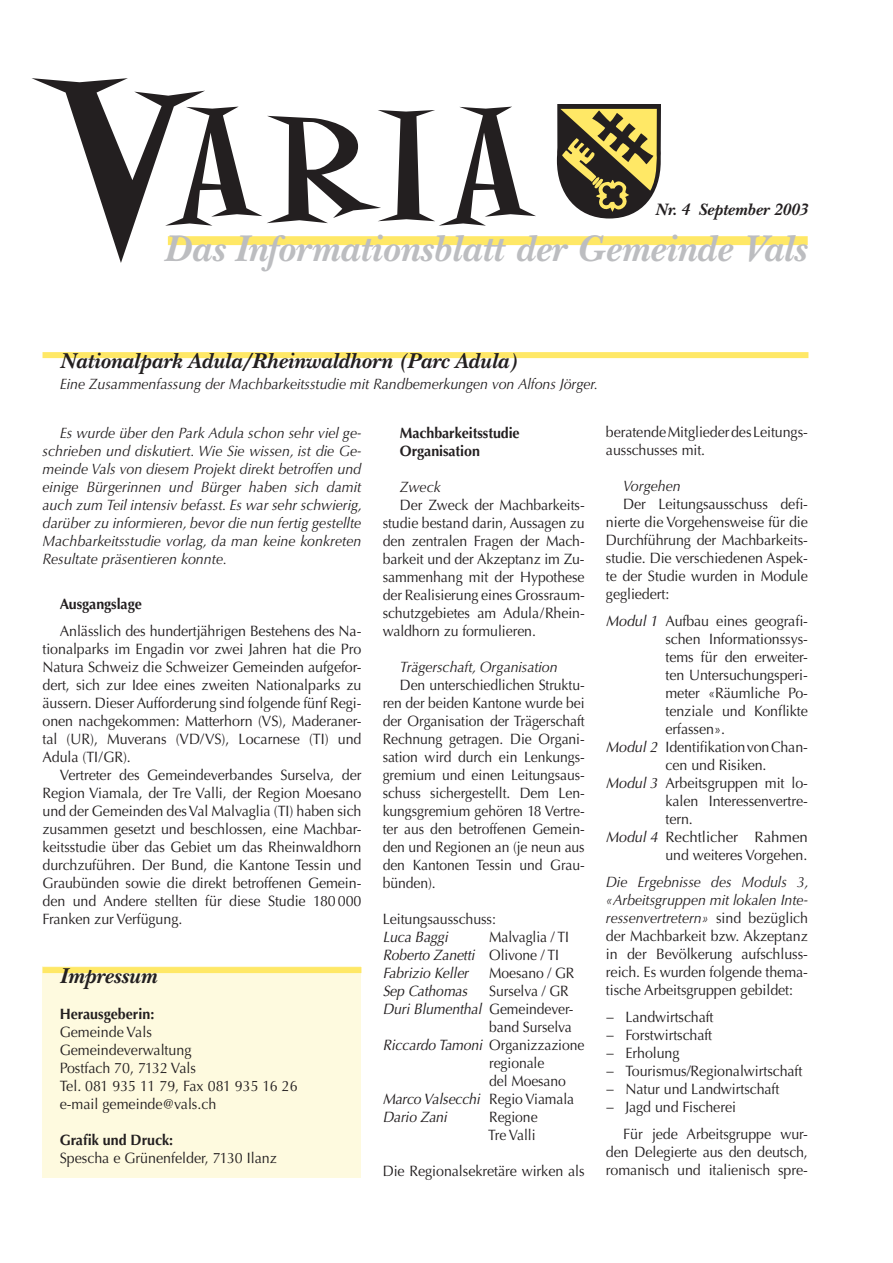
<style>
.page{position:relative;width:893px;height:1263px;background:#fff}
.page>*{position:absolute;margin:0;border:0;box-sizing:border-box;transform-origin:0 0}
.t1{font:147px "Alleycat ICG";color:#231f20;scale:1.45 1}
.t2{font:italic 700 38.85px "New Baskerville";color:#bcbdc0}
.t3{font:italic 700 22.5px "New Baskerville";color:#231f20}
.t4{font:italic 700 17.25px "New Baskerville";color:#231f20}
.t5{font:15px/18px "Optima";letter-spacing:-.005em;color:#231f20;text-align:justify;scale:.95 1}
.t6{font:italic 15px/18px "Optima";letter-spacing:-.005em;color:#231f20;text-align:justify;scale:.95 1}
.t7{font:15px/18px "Optima";letter-spacing:-.005em;color:#231f20;text-align:justify;scale:.93 1}
.t8{font:15px/18px "Optima";letter-spacing:-.005em;color:#231f20;text-align:justify;scale:.94 1}
.t9{font:italic 15px/18px "Optima";letter-spacing:-.005em;color:#231f20;scale:.93 1}
.t10{font:700 15px/18px "Optima";letter-spacing:-.005em;color:#231f20;scale:.95 1}
.t11{font:15px "Optima";letter-spacing:-.005em;color:#231f20}
.s1{font-size:240px}
.s2{font-style:normal}
.s3{font-style:italic}
</style>
<div class="page">
<svg style="left:557px;top:104px;width:104px;height:114px;background:#83794d"></svg>
<div style="left:168px;top:236px;width:640px;height:9px;background:#ffe866"></div>
<div style="left:43px;top:967px;width:318px;height:211px;background:#fefadf"></div>
<div style="left:43px;top:967px;width:318px;height:6px;background:#ffe866"></div>
<div style="left:43px;top:352px;width:765px;height:6px;background:#ffe866"></div>
<h1 class="t1" style="left:30px;top:83px;width:351px"><span class="s1">V</span>ARIA</h1>
<p class="t4" style="left:655px;top:200px;width:154px">Nr. 4 September 2003</p>
<h2 class="t2" style="left:164px;top:226px;width:644px">Das Informationsblatt der Gemeinde Vals</h2>
<h3 class="t3" style="left:60px;top:348px;width:460px">Nationalpark Adula/Rheinwaldhorn (Parc Adula)</h3>
<p class="t6" style="left:60px;top:375px;width:568px">Eine Zusammenfassung der Machbarkeitsstudie mit Randbemerkungen von Alfons Jörger.</p>
<p class="t6" style="left:43px;top:424px;width:338px;text-indent:17px">Es wurde über den Park Adula schon sehr viel ge&shy;schrieben und diskutiert. Wie Sie wissen, ist die Ge&shy;meinde Vals von diesem Projekt direkt betroffen und einige Bürgerinnen und Bürger haben sich damit auch zum Teil intensiv befasst. Es war sehr schwierig, darüber zu informieren, bevor die nun fertig gestellte Machbarkeitsstudie vorlag, da man keine konkreten Resultate präsentieren konnte.</p>
<p class="t10" style="left:60px;top:595px;width:88px">Ausgangslage</p>
<p class="t5" style="left:43px;top:622px;width:337px;text-indent:17px">Anlässlich des hundertjährigen Bestehens des Na&shy;tionalparks im Engadin vor zwei Jahren hat die Pro Natura Schweiz die Schweizer Gemeinden aufgefor&shy;dert, sich zur Idee eines zweiten Nationalparks zu äussern. Dieser Aufforderung sind folgende fünf Regi&shy;onen nachgekommen: Matterhorn (VS), Maderaner&shy;tal (UR), Muverans (VD/VS), Locarnese (TI) und Adula (TI/GR).</p>
<p class="t5" style="left:43px;top:766px;width:337px;text-indent:17px">Vertreter des Gemeindeverbandes Surselva, der Region Viamala, der Tre Valli, der Region Moesano und der Gemeinden des Val Malvaglia (TI) haben sich zusammen gesetzt und beschlossen, eine Machbar&shy;keitsstudie über das Gebiet um das Rheinwaldhorn durchzuführen. Der Bund, die Kantone Tessin und Graubünden sowie die direkt betroffenen Gemein&shy;den und Andere stellten für diese Studie 180000<br>Franken zur Verfügung.</p>
<p class="t10" style="left:400px;top:424px;width:128px">Machbarkeitsstudie<br>Organisation</p>
<p class="t6" style="left:400px;top:478px;width:45px">Zweck</p>
<p class="t8" style="left:383px;top:496px;width:216px;text-indent:17px">Der Zweck der Machbarkeits&shy;studie bestand darin, Aussagen zu den zentralen Fragen der Mach&shy;barkeit und der Akzeptanz im Zu&shy;sammenhang mit der Hypothese der Realisierung eines Grossraum&shy;schutzgebietes am Adula/Rhein&shy;waldhorn zu formulieren.</p>
<p class="t6" style="left:400px;top:658px;width:168px">Trägerschaft, Organisation</p>
<p class="t7" style="left:383px;top:676px;width:219px;text-indent:17px">Den unterschiedlichen Struktu&shy;ren der beiden Kantone wurde bei der Organisation der Trägerschaft Rechnung getragen. Die Organi&shy;sation wird durch ein Lenkungs&shy;gremium und einen Leitungsaus&shy;schuss sichergestellt. Dem Len&shy;kungsgremium gehören 18 Vertre&shy;ter aus den betroffenen Gemein&shy;den und Regionen an (je neun aus den Kantonen Tessin und Grau&shy;bünden).</p>
<p class="t5" style="left:383px;top:910px;width:121px">Leitungsausschuss:</p>
<p class="t9" style="left:383px;top:928px;width:72px">Luca Baggi</p>
<p class="t9" style="left:383px;top:928px;width:202px;text-indent:106px"><span class="s2">Malvaglia / TI<br></span>Roberto Zanetti <span class="s2">Olivone / TI<br></span>Fabrizio Keller</p>
<p class="t7" style="left:489px;top:964px;width:93px">Moesano / GR</p>
<h3 class="t3" style="left:60px;top:963px;width:98px">Impressum</h3>
<p class="t10" style="left:60px;top:1005px;width:101px">Herausgeberin:</p>
<p class="t5" style="left:60px;top:1023px;width:252px;text-align:left">Gemeinde Vals<br>Gemeindeverwaltung<br>Postfach 70, 7132 Vals<br>Tel. 081 935 11 79, Fax 081 935 16 26 e-mail gemeinde@vals.ch</p>
<p class="t10" style="left:60px;top:1131px;width:121px">Grafik und Druck:</p>
<p class="t5" style="left:60px;top:1149px;width:230px">Spescha e Grünenfelder, 7130 Ilanz</p>
<p class="t9" style="left:383px;top:982px;width:92px">Sep Cathomas</p>
<p class="t7" style="left:489px;top:982px;width:87px">Surselva / GR</p>
<p class="t9" style="left:383px;top:1000px;width:207px">Duri Blumenthal <span class="s2">Gemeindever-</span></p>
<p class="t7" style="left:489px;top:1018px;width:90px">band Surselva</p>
<p class="t9" style="left:383px;top:1036px;width:218px">Riccardo Tamoni <span class="s2">Organizzazione</span></p>
<p class="t7" style="left:489px;top:1054px;width:61px">regionale</p>
<p class="t7" style="left:489px;top:1072px;width:84px">del Moesano</p>
<p class="t9" style="left:383px;top:1090px;width:207px">Marco Valsecchi <span class="s2">Regio Viamala</span></p>
<p class="t9" style="left:383px;top:1108px;width:71px">Dario Zani</p>
<p class="t7" style="left:488px;top:1108px;width:55px">Regione<br>Tre Valli</p>
<p class="t5" style="left:383px;top:1162px;width:214px">Die Regionalsekretäre wirken als</p>
<p class="t5" style="left:606px;top:423px;width:214px">beratende Mitglieder des Leitungs&shy;ausschusses mit.</p>
<p class="t6" style="left:623px;top:477px;width:62px">Vorgehen</p>
<p class="t5" style="left:606px;top:495px;width:214px;text-indent:17px">Der Leitungsausschuss defi&shy;nierte die Vorgehensweise für die Durchführung der Machbarkeits&shy;studie. Die verschiedenen Aspek&shy;te der Studie wurden in Module gegliedert:</p>
<p class="t5" style="left:606px;top:612px;width:214px"><span class="s3">Modul 1</span> Aufbau eines geografi-</p>
<p class="t5" style="left:665px;top:630px;width:151px">schen Informationssys-</p>
<p class="t5" style="left:665px;top:648px;width:151px">tems für den erweiter-</p>
<p class="t5" style="left:665px;top:666px;width:151px">ten Untersuchungsperi-</p>
<p class="t5" style="left:665px;top:684px;width:151px">meter «Räumliche Po-</p>
<p class="t5" style="left:665px;top:702px;width:151px">tenziale und Konflikte</p>
<p class="t5" style="left:665px;top:720px;width:64px">erfassen».</p>
<p class="t5" style="left:606px;top:738px;width:214px"><span class="s3">Modul 2</span> Identifikation von Chan-</p>
<p class="t5" style="left:665px;top:756px;width:108px">cen und Risiken.</p>
<p class="t5" style="left:606px;top:774px;width:214px"><span class="s3">Modul 3</span> Arbeitsgruppen mit lo-</p>
<p class="t5" style="left:665px;top:792px;width:151px">kalen Interessenvertre-</p>
<p class="t5" style="left:665px;top:810px;width:30px">tern.</p>
<p class="t11" style="left:606px;top:828px;width:203px"><span class="s3">Modul 4</span> Rechtlicher Rahmen</p>
<p class="t8" style="left:665px;top:846px;width:152px">und weiteres Vorgehen.</p>
<p class="t5" style="left:606px;top:873px;width:215px"><span class="s3">Die Ergebnisse des Moduls 3, «Arbeitsgruppen mit lokalen Inte&shy;ressenvertretern»</span> sind bezüglich der Machbarkeit bzw. Akzeptanz in der Bevölkerung aufschluss&shy;reich. Es wurden folgende thema&shy;tische Arbeitsgruppen gebildet:</p>
<p class="t5" style="left:606px;top:1008px;width:208px;text-align:left">− Landwirtschaft<br>− Forstwirtschaft<br>− Erholung<br>− Tourismus/Regionalwirtschaft − Natur und Landwirtschaft<br>− Jagd und Fischerei</p>
<p class="t5" style="left:606px;top:1125px;width:214px;text-indent:17px">Für jede Arbeitsgruppe wur&shy;den Delegierte aus den deutsch, romanisch und italienisch spre-</p>
</div>
